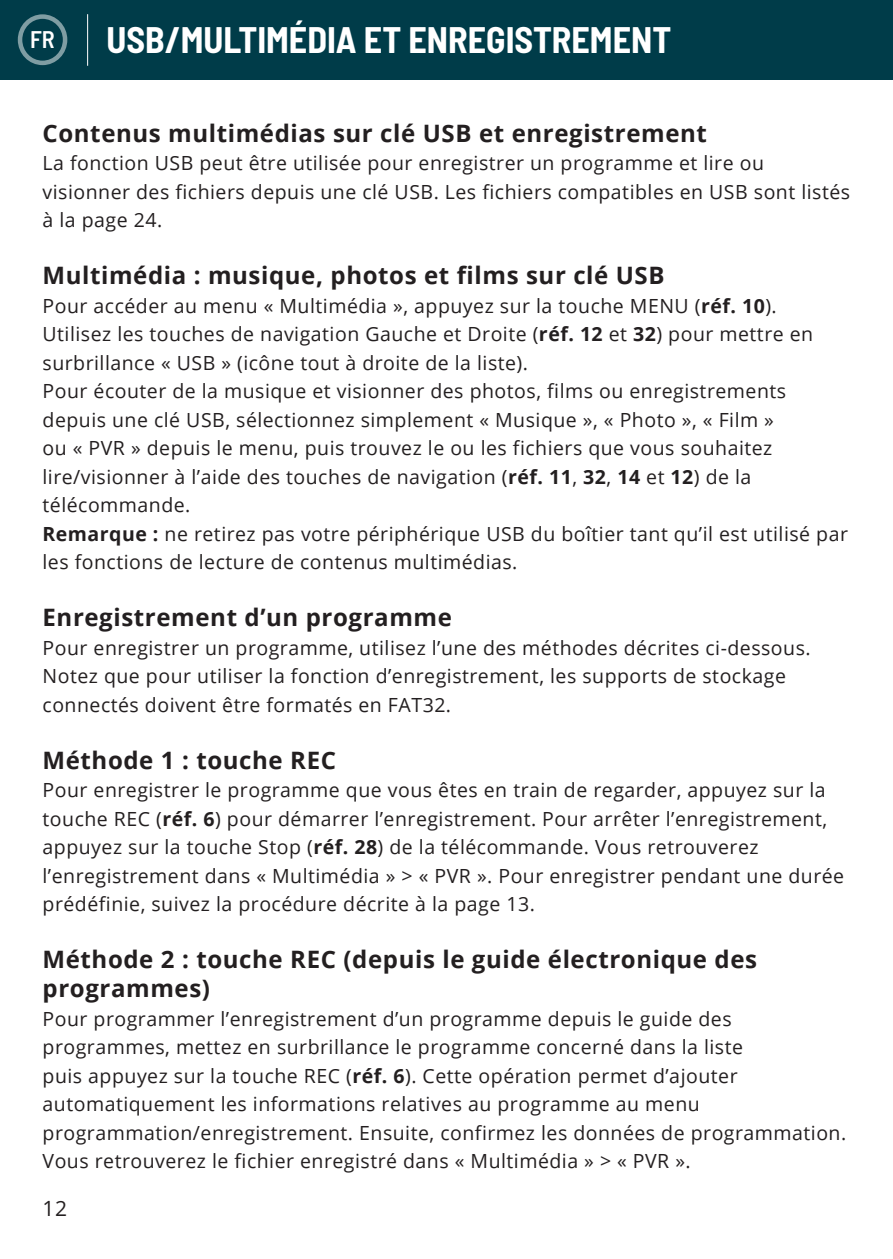
<style>
.page{position:relative;width:893px;height:1259px;background:#fff}
.page>*{position:absolute;margin:0;border:0;box-sizing:border-box;transform-origin:0 0}
.Page_Heading{font:700 semi-condensed 36px "Barlow";color:#fff}
.Paragraph_Header{font:700 24px/28.5px "Open Sans";letter-spacing:.025em;color:#231f20}
.t1{font:600 semi-condensed 24px "Barlow";color:#fff}
.t2{font:21px "Open Sans";color:#231f20}
.Paragraph_Body{font:19.5px/28.5px "Open Sans";letter-spacing:.025em;color:#231f20}
.s1{font-weight:700}
</style>
<div class="page">
<div style="left:0;top:0;width:892px;height:80px;background:#003c49"></div>
<hr style="left:87px;top:14px;width:1px;height:52px;background:#fff">
<div style="left:18px;top:14px;width:49px;height:51px;border:4px solid #fff;border-radius:50%"></div>
<p class="t1" style="left:30px;top:22px;width:26px">FR</p>
<p class="Page_Heading" style="left:106px;top:14px;width:566px">USB/MULTIMÉDIA ET ENREGISTREMENT</p>
<p class="Paragraph_Header" style="left:43px;top:118px;width:665px">Contenus multimédias sur clé USB et enregistrement</p>
<p class="Paragraph_Body" style="left:43px;top:148px;width:808px">La fonction USB peut être utilisée pour enregistrer un programme et lire ou visionner des fichiers depuis une clé USB. Les fichiers compatibles en USB sont listés à la page 24.</p>
<p class="Paragraph_Header" style="left:43px;top:261px;width:623px">Multimédia : musique, photos et films sur clé USB</p>
<p class="Paragraph_Body" style="left:43px;top:291px;width:771px">Pour accéder au menu « Multimédia », appuyez sur la touche MENU (<span class="s1">réf. 10</span>).<br>Utilisez les touches de navigation Gauche et Droite (<span class="s1">réf. 12</span> et <span class="s1">32</span>) pour mettre en surbrillance « USB » (icône tout à droite de la liste).</p>
<p class="Paragraph_Body" style="left:43px;top:376px;width:744px">Pour écouter de la musique et visionner des photos, films ou enregistrements depuis une clé USB, sélectionnez simplement « Musique », « Photo », « Film » ou « PVR » depuis le menu, puis trouvez le ou les fichiers que vous souhaitez lire/visionner à l’aide des touches de navigation (<span class="s1">réf. 11</span>, <span class="s1">32</span>, <span class="s1">14</span> et <span class="s1">12</span>) de la télécommande.</p>
<p class="Paragraph_Body" style="left:43px;top:519px;width:806px"><span class="s1">Remarque :</span> ne retirez pas votre périphérique USB du boîtier tant qu’il est utilisé par les fonctions de lecture de contenus multimédias.</p>
<p class="Paragraph_Header" style="left:43px;top:603px;width:410px">Enregistrement d’un programme</p>
<p class="Paragraph_Body" style="left:43px;top:633px;width:769px">Pour enregistrer un programme, utilisez l’une des méthodes décrites ci-dessous.<br>Notez que pour utiliser la fonction d’enregistrement, les supports de stockage connectés doivent être formatés en FAT32.</p>
<p class="Paragraph_Header" style="left:43px;top:745px;width:295px">Méthode 1 : touche REC</p>
<p class="Paragraph_Body" style="left:43px;top:775px;width:802px">Pour enregistrer le programme que vous êtes en train de regarder, appuyez sur la touche REC (<span class="s1">réf. 6</span>) pour démarrer l’enregistrement. Pour arrêter l’enregistrement, appuyez sur la touche Stop (<span class="s1">réf. 28</span>) de la télécommande. Vous retrouverez l’enregistrement dans « Multimédia » &gt; « PVR ». Pour enregistrer pendant une durée prédéfinie, suivez la procédure décrite à la page 13.</p>
<p class="Paragraph_Header" style="left:43px;top:945px;width:715px">Méthode 2 : touche REC (depuis le guide électronique des programmes)</p>
<p class="Paragraph_Body" style="left:43px;top:1003px;width:804px">Pour programmer l’enregistrement d’un programme depuis le guide des programmes, mettez en surbrillance le programme concerné dans la liste<br>puis appuyez sur la touche REC (<span class="s1">réf. 6</span>). Cette opération permet d’ajouter automatiquement les informations relatives au programme au menu programmation/enregistrement. Ensuite, confirmez les données de programmation.<br>Vous retrouverez le fichier enregistré dans « Multimédia » &gt; « PVR ».</p>
<p class="t2" style="left:43px;top:1194px;width:26px">12</p>
</div>
